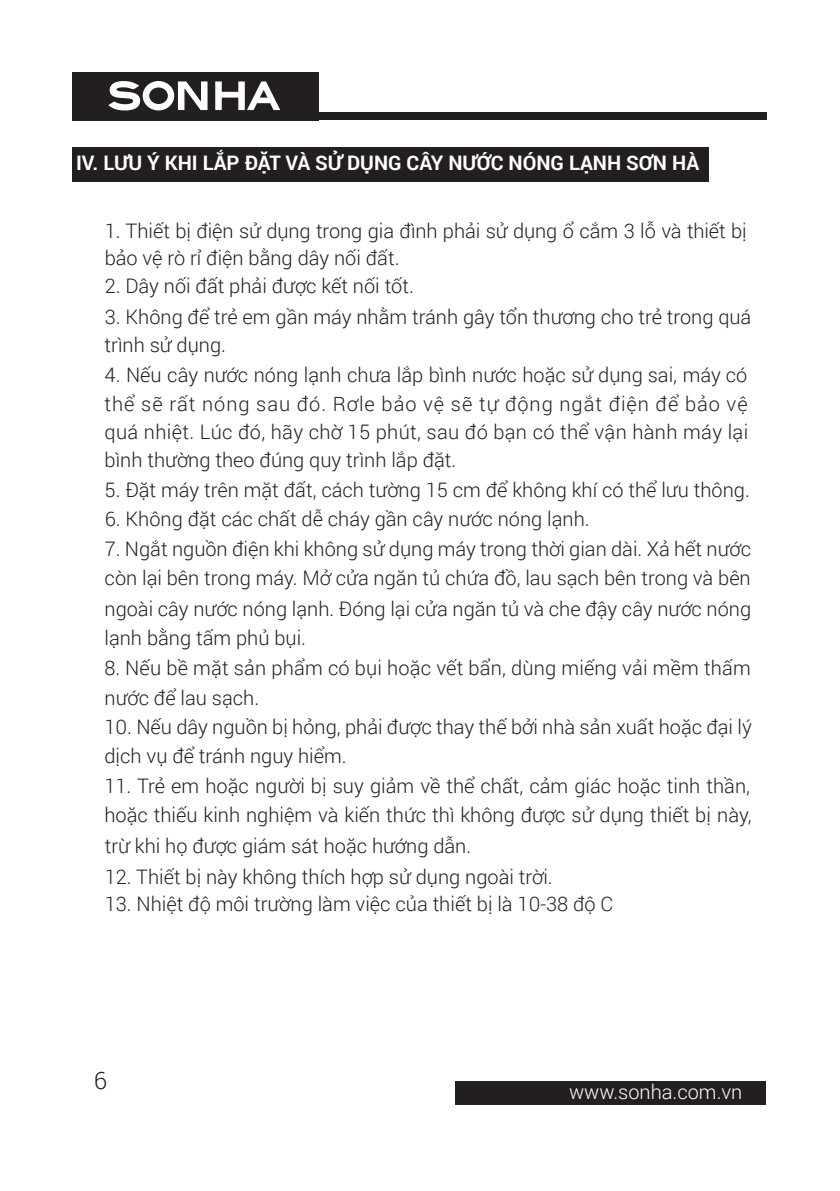
<style>
.page{position:relative;width:840px;height:1191px;background:#fff}
.page>*{position:absolute;margin:0;border:0;box-sizing:border-box;transform-origin:0 0}
.t1{font:300 24px "Roboto";color:#231f20}
.t2{font:300 20px/29px "Roboto";color:#231f20}
.t3{font:700 20px "Roboto";color:#fff}
.t4{font:300 20px "Roboto";color:#fff}
</style>
<div class="page">
<div style="left:455px;top:1081px;width:310px;height:23px;background:#231f20"></div>
<div style="left:72px;top:72px;width:246px;height:48px;background:#231f20"></div>
<div style="left:310px;top:112px;width:456px;height:8px;background:#231f20"></div>
<div style="left:72px;top:147px;width:636px;height:35px;background:#231f20"></div>
<svg style="left:215px;top:81px;width:65px;height:29px"></svg>
<svg style="left:108px;top:81px;width:99px;height:29px"></svg>
<p class="t3" style="left:76px;top:155px;width:624px">IV. LƯU Ý KHI LẮP ĐẶT VÀ SỬ DỤNG CÂY NƯỚC NÓNG LẠNH SƠN HÀ</p>
<p class="t2" style="left:105px;top:219px;width:643px;line-height:27px">hT. 1 t ế i ị b ệ i đ sn ử d ụ gn t ggno r i a đ hn ì p h i ả s ử d ụ gn ổ c ắ m l3 ỗ v à t h t ế i ị b bảo vệ rò rỉ điện bằng dây nối đất.</p>
<p class="t2" style="left:105px;top:273px;width:310px">2. Dây nối đất phải được kết nối tốt.</p>
<p class="t2" style="left:105px;top:305px;width:648px;line-height:28px">3. Không để trẻ em gần máy nhằm tránh gây tổn thương cho trẻ trong quá trình sử dụng.</p>
<p class="t2" style="left:105px;top:360px;width:644px;line-height:28.4px;text-align:justify">4. Nếu cây nước nóng lạnh chưa lắp bình nước hoặc sử dụng sai, máy có thể sẽ rất nóng sau đó. Rơle bảo vệ sẽ tự động ngắt điện để bảo vệ quá nhiệt. Lúc đó, hãy chờ 15 phút, sau đó bạn có thể vận hành máy lại bình thường theo đúng quy trình lắp đặt.</p>
<p class="t2" style="left:105px;top:475px;width:646px">5. Đặt máy trên mặt đất, cách tường 15 cm để không khí có thể lưu thông.</p>
<p class="t2" style="left:105px;top:503px;width:486px">6. Không đặt các chất dễ cháy gần cây nước nóng lạnh.</p>
<p class="t2" style="left:105px;top:535px;width:647px">7. Ngắt nguồn điện khi không sử dụng máy trong thời gian dài. Xả hết nước còn lại bên trong máy. Mở cửa ngăn tủ chứa đồ, lau sạch bên trong và bên</p>
<p class="t2" style="left:104px;top:593px;width:648px">ngoài cây nước nóng lạnh. Đóng lại cửa ngăn tủ và che đậy cây nước nóng lạnh bằng tấm phủ bụi.</p>
<p class="t2" style="left:104px;top:652px;width:647px;line-height:30px">8. Nếu bề mặt sản phẩm có bụi hoặc vết bẩn, dùng miếng vải mềm thấm nước để lau sạch.</p>
<p class="t2" style="left:104px;top:711px;width:648px">10. Nếu dây nguồn bị hỏng, phải được thay thế bởi nhà sản xuất hoặc đại lý dịch vụ để tránh nguy hiểm.</p>
<p class="t2" style="left:104px;top:773px;width:648px">11. Trẻ em hoặc người bị suy giảm về thể chất, cảm giác hoặc tinh thần, hoặc thiếu kinh nghiệm và kiến thức thì không được sử dụng thiết bị này,</p>
<p class="t2" style="left:105px;top:831px;width:368px">trừ khi họ được giám sát hoặc hướng dẫn.</p>
<p class="t2" style="left:105px;top:864px;width:449px">12. Thiết bị này không thích hợp sử dụng ngoài trời.</p>
<p class="t2" style="left:105px;top:889px;width:510px">13. Nhiệt độ môi trường làm việc của thiết bị là 10-38 độ C</p>
<p class="t1" style="left:94px;top:1070px;width:15px">6</p>
<p class="t4" style="left:569px;top:1084px;width:175px">www.sonha.com.vn</p>
</div>
